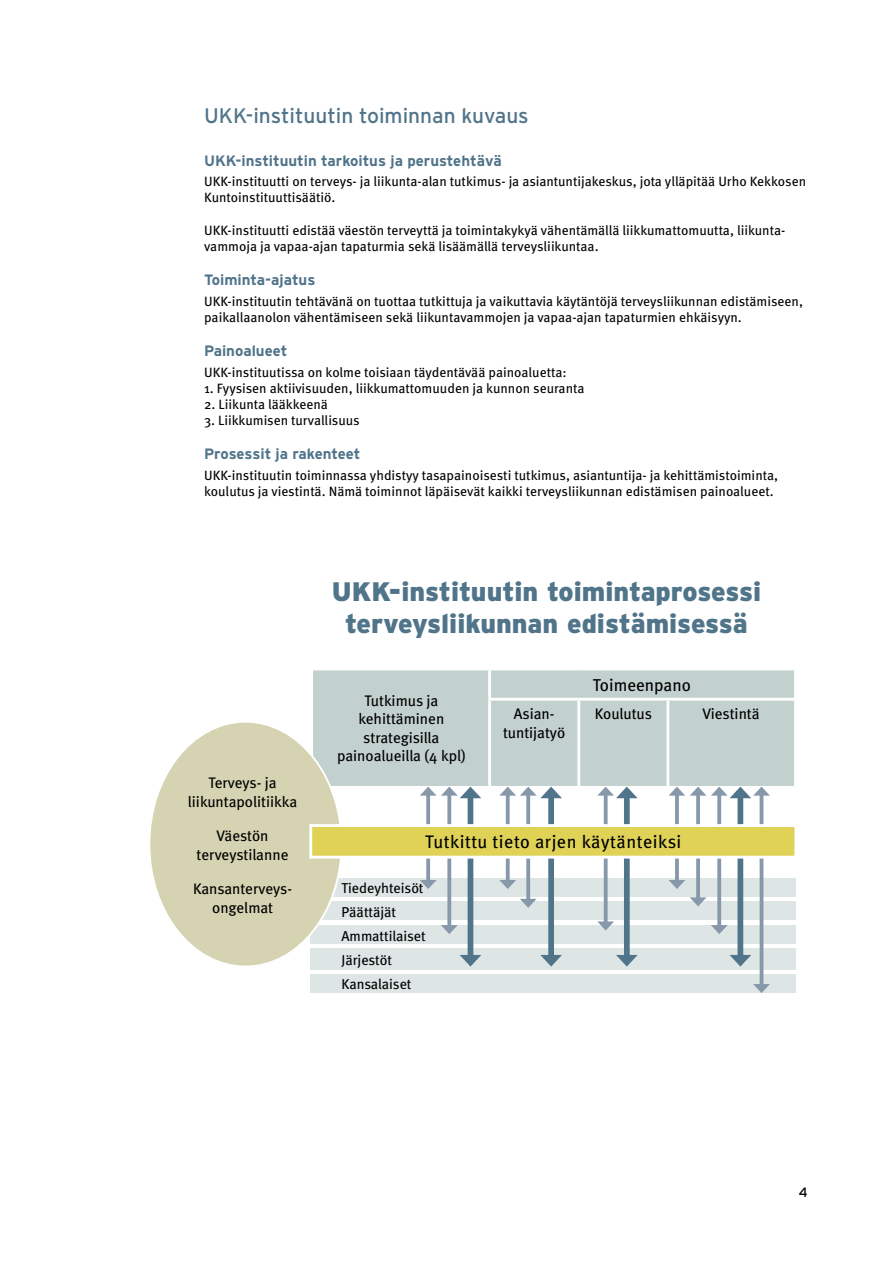
<style>
.page{position:relative;width:893px;height:1263px;background:#fff}
.page>*{position:absolute;margin:0;border:0;box-sizing:border-box;transform-origin:0 0}
.t1{font:900 26.7px/32.1px "Interstate";color:#50748a;text-align:center}
.t2{font:21px "Interstate";color:#50748a}
.t3{font:18.15px "Meta";letter-spacing:.03em;color:#000}
.t4{font:17.25px "Meta";color:#000}
.t5{font:15.3px/18.3px "Meta";color:#000;text-align:center}
.t6{font:700 15px "Interstate";color:#50748a}
.t7{font:14.25px/23.9px "Meta";color:#000}
.t8{font:13.5px/16.2px "Meta OT";color:#000}
.t9{font:13.5px "Interstate";color:#000}
</style>
<div class="page">
<div style="left:310px;top:974px;width:485px;height:19px;background:#dee6e5"></div>
<div style="left:310px;top:901px;width:485px;height:19px;background:#dee6e5"></div>
<div style="left:310px;top:948px;width:485px;height:21px;background:#dee6e5"></div>
<div style="left:310px;top:925px;width:485px;height:19px;background:#dee6e5"></div>
<div style="left:310px;top:878px;width:485px;height:19px;background:#dee6e5"></div>
<div style="left:313px;top:670px;width:481px;height:116px;background:#c2d0ce"></div>
<hr style="left:488px;top:670px;width:3px;height:28px;background:#fff">
<hr style="left:488px;top:698px;width:91px;height:3px;background:#fff">
<hr style="left:488px;top:701px;width:3px;height:85px;background:#fff">
<hr style="left:579px;top:698px;width:89px;height:3px;background:#fff">
<hr style="left:577px;top:701px;width:3px;height:85px;background:#fff">
<hr style="left:668px;top:698px;width:126px;height:3px;background:#fff">
<hr style="left:666px;top:701px;width:3px;height:85px;background:#fff">
<div style="left:149px;top:722px;width:192px;height:244px;background:#d5d3b1;border-radius:50%"></div>
<hr style="left:760px;top:792px;width:3px;height:195px;background:#8698aa">
<svg style="left:753px;top:984px;width:17px;height:9px"></svg>
<hr style="left:675px;top:792px;width:4px;height:91px;background:#8698aa">
<svg style="left:669px;top:880px;width:16px;height:9px"></svg>
<svg style="left:696px;top:798px;width:4px;height:99px"></svg>
<svg style="left:690px;top:897px;width:16px;height:9px"></svg>
<div style="left:468px;top:794px;width:5px;height:165px;background:#50748a"></div>
<svg style="left:460px;top:955px;width:21px;height:11px"></svg>
<svg style="left:526px;top:798px;width:4px;height:101px"></svg>
<svg style="left:520px;top:899px;width:17px;height:9px"></svg>
<div style="left:548px;top:794px;width:6px;height:165px;background:#50748a"></div>
<svg style="left:540px;top:955px;width:22px;height:11px"></svg>
<svg style="left:604px;top:798px;width:4px;height:123px"></svg>
<svg style="left:597px;top:921px;width:17px;height:9px"></svg>
<svg style="left:717px;top:798px;width:4px;height:127px"></svg>
<svg style="left:711px;top:925px;width:17px;height:9px"></svg>
<div style="left:737px;top:794px;width:6px;height:165px;background:#50748a"></div>
<svg style="left:668px;top:787px;width:102px;height:11px"></svg>
<svg style="left:730px;top:955px;width:21px;height:11px"></svg>
<svg style="left:426px;top:798px;width:4px;height:82px"></svg>
<svg style="left:420px;top:880px;width:17px;height:9px"></svg>
<svg style="left:447px;top:798px;width:4px;height:127px"></svg>
<svg style="left:420px;top:787px;width:61px;height:11px"></svg>
<svg style="left:441px;top:925px;width:17px;height:9px"></svg>
<div style="left:624px;top:794px;width:6px;height:165px;background:#50748a"></div>
<svg style="left:597px;top:787px;width:41px;height:11px"></svg>
<svg style="left:616px;top:955px;width:22px;height:11px"></svg>
<svg style="left:506px;top:798px;width:4px;height:82px"></svg>
<svg style="left:499px;top:787px;width:63px;height:11px"></svg>
<svg style="left:499px;top:880px;width:17px;height:9px"></svg>
<div style="left:311px;top:825px;width:485px;height:32px;background:#dfd256"></div>
<div style="left:309px;top:824px;width:488px;height:34px;border:3px solid #fff"></div>
<h2 class="t2" style="left:204px;top:103px;width:326px">UKK-instituutin toiminnan kuvaus</h2>
<p class="t6" style="left:204px;top:151px;width:299px">UKK-instituutin tarkoitus ja perustehtävä</p>
<p class="t8" style="left:204px;top:174px;width:603px">UKK-instituutti on terveys- ja liikunta-alan tutkimus- ja asiantuntijakeskus, jota ylläpitää Urho Kekkosen<br>Kuntoinstituuttisäätiö.</p>
<p class="t8" style="left:204px;top:222px;width:583px">UKK-instituutti edistää väestön terveyttä ja toimintakykyä vähentämällä liikkumattomuutta, liikunta&shy;vammoja ja vapaa-ajan tapaturmia sekä lisäämällä terveysliikuntaa.</p>
<p class="t6" style="left:204px;top:271px;width:113px">Toiminta-ajatus</p>
<p class="t8" style="left:204px;top:293px;width:600px">UKK-instituutin tehtävänä on tuottaa tutkittuja ja vaikuttavia käytäntöjä terveysliikunnan edistämiseen, paikallaanolon vähentämiseen sekä liikuntavammojen ja vapaa-ajan tapaturmien ehkäisyyn.</p>
<p class="t6" style="left:204px;top:342px;width:85px">Painoalueet</p>
<p class="t8" style="left:204px;top:364px;width:364px">UKK-instituutissa on kolme toisiaan täydentävää painoaluetta:</p>
<p class="t8" style="left:204px;top:380px;width:382px">1. Fyysisen aktiivisuuden, liikkumattomuuden ja kunnon seuranta</p>
<p class="t8" style="left:204px;top:396px;width:125px">2. Liikunta lääkkeenä</p>
<p class="t8" style="left:204px;top:413px;width:157px">3. Liikkumisen turvallisuus</p>
<p class="t6" style="left:204px;top:445px;width:158px">Prosessit ja rakenteet</p>
<p class="t8" style="left:204px;top:467px;width:575px">UKK-instituutin toiminnassa yhdistyy tasapainoisesti tutkimus, asiantuntija- ja kehittämistoiminta, koulutus ja viestintä. Nämä toiminnot läpäisevät kaikki terveysliikunnan edistämisen painoalueet.</p>
<h1 class="t1" style="left:332px;top:575px;width:431px">UKK-instituutin toimintaprosessi terveysliikunnan edistämisessä</h1>
<p class="t5" style="left:188px;top:774px;width:111px">Terveys- ja liikuntapolitiikka</p>
<p class="t5" style="left:197px;top:827px;width:93px">Väestön terveystilanne</p>
<p class="t5" style="left:193px;top:879px;width:101px">Kansanterveys&shy;ongelmat</p>
<p class="t5" style="left:337px;top:691px;width:130px">Tutkimus ja kehittäminen strategisilla painoalueilla (4 kpl)</p>
<p class="t4" style="left:593px;top:675px;width:100px">Toimeenpano</p>
<p class="t5" style="left:503px;top:705px;width:63px">Asian&shy;tuntijatyö</p>
<p class="t5" style="left:595px;top:705px;width:59px">Koulutus</p>
<p class="t5" style="left:702px;top:705px;width:59px">Viestintä</p>
<h3 class="t3" style="left:425px;top:831px;width:258px">Tutkittu tieto arjen käytänteiksi</h3>
<p class="t7" style="left:341px;top:876px;width:86px">Tiedeyhteisöt<br>Päättäjät<br>Ammattilaiset<br>Järjestöt<br>Kansalaiset</p>
<p class="t9" style="left:799px;top:1184px;width:11px">4</p>
</div>
